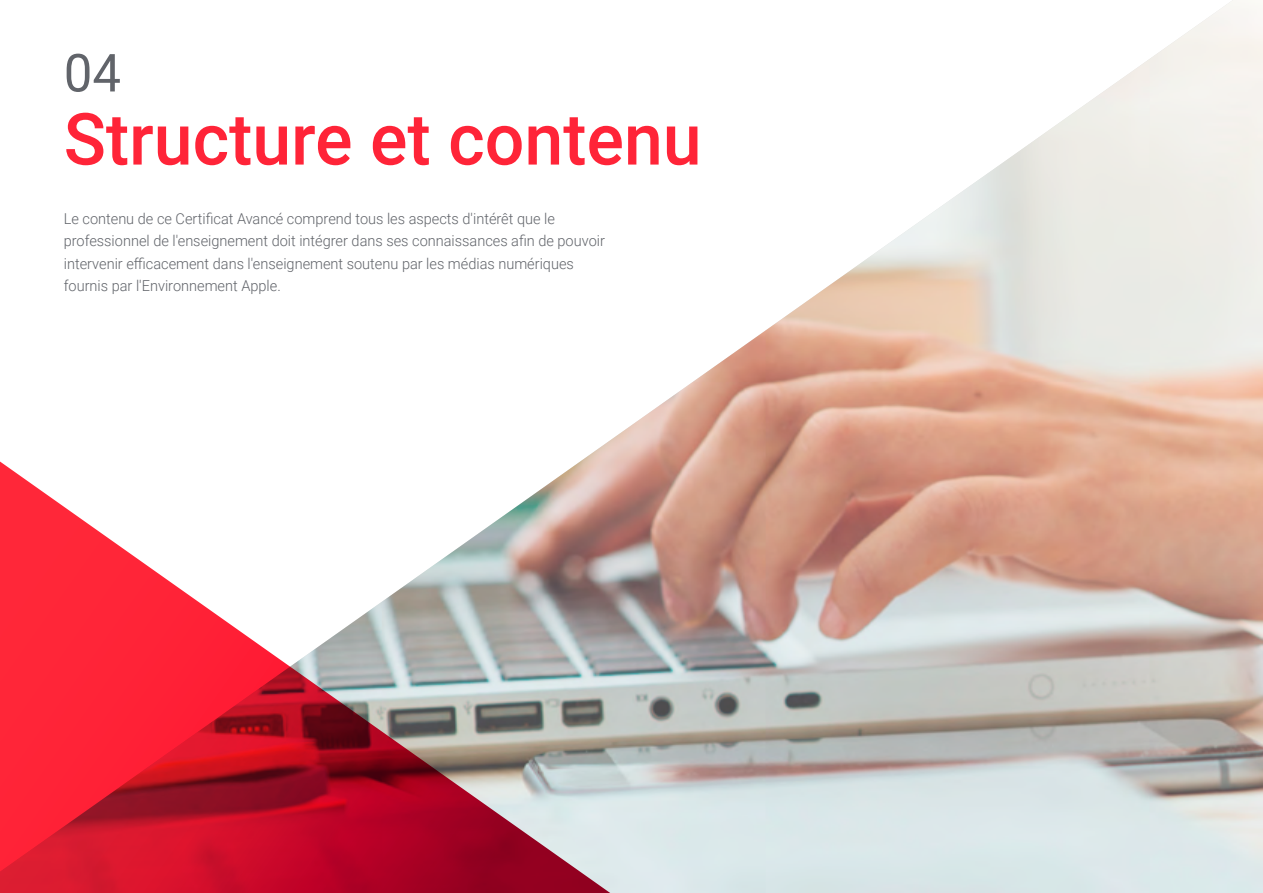
<style>
.page{position:relative;width:1263px;height:893px;background:#fff}
.page>*{position:absolute;margin:0;border:0;box-sizing:border-box;transform-origin:0 0}
.t1{font:500 72px "Roboto";color:#ff2438}
.t2{font:52.5px "Roboto";color:#61646a}
.t3{font:300 15px/22.5px "Roboto";color:#61646a}
</style>
<div class="page">
<img style="left:602px;top:0;width:661px;height:893px">
<svg style="left:0;top:446px;width:640px;height:447px"></svg>
<h2 class="t2" style="left:64px;top:36px;width:59px">04</h2>
<h1 class="t1" style="left:64px;top:89px;width:639px">Structure et contenu</h1>
<p class="t3" style="left:64px;top:207px;width:543px">Le contenu de ce Certificat Avancé comprend tous les aspects d'intérêt que le professionnel de l'enseignement doit intégrer dans ses connaissances afin de pouvoir intervenir efficacement dans l'enseignement soutenu par les médias numériques fournis par l'Environnement Apple.</p>
</div>
